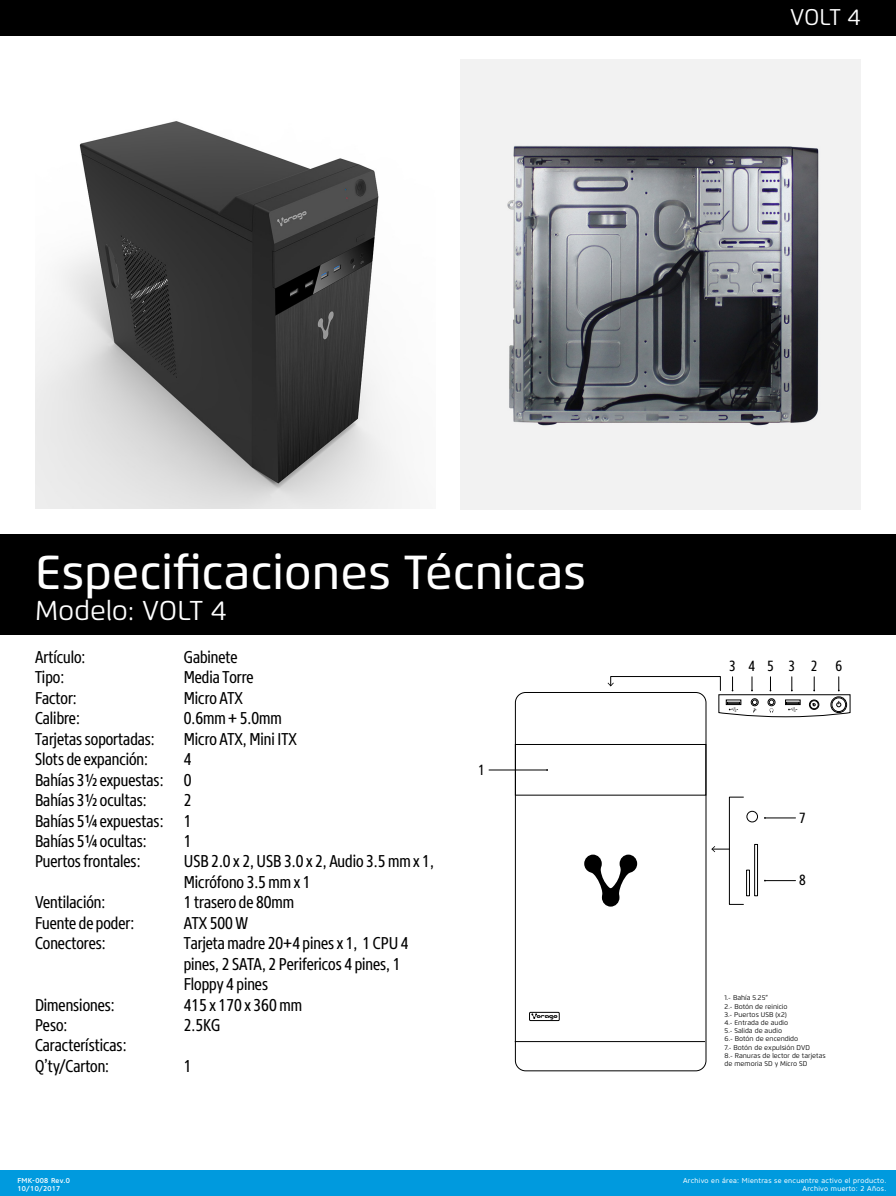
<style>
.page{position:relative;width:896px;height:1196px;background:#fff}
.page>*{position:absolute;margin:0;border:0;box-sizing:border-box;transform-origin:0 0}
.t1{font:500 47.69px "Flexo";color:#fff}
.t2{font:27.21px "Flexo";color:#fff}
.t3{font:22.75px "Flexo";color:#fff}
.t4{font:17.06px/20.5px "Core Sans N47 Cn";color:#000}
.t5{font:14.7px "Core Sans N47 Cn";letter-spacing:.935em;color:#000}
.t6{font:7px/7.9px "Core Sans N45";letter-spacing:.04em;color:#fff;text-align:right}
.t7{font:500 7px/7.9px "Core Sans N55";letter-spacing:.04em;color:#fff}
.t8{font:6.83px/8.2px "Flexo";color:#000}
</style>
<div class="page">
<div style="left:0;top:1170px;width:896px;height:25px;background:#009ade"></div>
<div style="left:0;top:534px;width:896px;height:100px;background:#000"></div>
<div style="left:0;top:0;width:896px;height:35px;background:#000"></div>
<img style="left:35px;top:121px;width:373px;height:387px">
<img style="left:460px;top:59px;width:401px;height:450px">
<hr style="left:489px;top:769px;width:58px;height:1px;background:#000">
<hr style="left:765px;top:817px;width:31px;height:1px;background:#000">
<hr style="left:765px;top:880px;width:31px;height:1px;background:#000">
<svg style="left:711px;top:845px;width:18px;height:7px"></svg>
<div style="left:729px;top:796px;width:15px;height:108px;border:1px solid #000"></div>
<svg style="left:584px;top:854px;width:53px;height:52px"></svg>
<div style="left:515px;top:692px;width:191px;height:379px;border:1px solid #000;border-radius:10px"></div>
<div style="left:529px;top:1012px;width:30px;height:8px;border:1px solid #000"></div>
<svg style="left:531px;top:1013px;width:26px;height:6px"></svg>
<svg style="left:608px;top:676px;width:243px;height:41px"></svg>
<div style="left:747px;top:810px;width:11px;height:12px;border:1px solid #000;border-radius:50%"></div>
<div style="left:754px;top:844px;width:4px;height:52px;border:1px solid #000"></div>
<div style="left:746px;top:869px;width:4px;height:27px;border:1px solid #000"></div>
<div style="left:515px;top:744px;width:191px;height:51px;border:1px solid #000"></div>
<hr style="left:515px;top:1041px;width:190px;height:1px;background:#000">
<h3 class="t3" style="left:790px;top:3px;width:72px">VOLT 4</h3>
<h1 class="t1" style="left:35px;top:543px;width:553px">Especificaciones Técnicas</h1>
<h2 class="t2" style="left:35px;top:594px;width:194px">Modelo: VOLT 4</h2>
<p class="t4" style="left:35px;top:646px;width:52px">Artículo:</p>
<p class="t4" style="left:184px;top:646px;width:55px">Gabinete</p>
<p class="t4" style="left:35px;top:667px;width:31px">Tipo:</p>
<p class="t4" style="left:184px;top:667px;width:71px">Media Torre</p>
<p class="t4" style="left:35px;top:687px;width:43px">Factor:</p>
<p class="t4" style="left:184px;top:687px;width:61px">Micro ATX</p>
<p class="t4" style="left:35px;top:708px;width:46px">Calibre:</p>
<p class="t4" style="left:184px;top:708px;width:100px">0.6mm+ 5.0mm</p>
<p class="t4" style="left:35px;top:728px;width:121px">Tarjetassoportadas:</p>
<p class="t4" style="left:184px;top:728px;width:115px">Micro ATX,Mini ITX</p>
<p class="t4" style="left:35px;top:748px;width:115px">Slots de expanción:</p>
<p class="t4" style="left:35px;top:748px;width:158px;text-align:justify;text-indent:149px">4<br>Bahías 3½ expuestas: 0<br>Bahías 3½ ocultas:</p>
<p class="t4" style="left:35px;top:789px;width:158px;text-align:justify;text-indent:149px">2<br>Bahías 5¼ expuestas: 1<br>Bahías 5¼ ocultas:</p>
<p class="t4" style="left:184px;top:830px;width:9px">1</p>
<p class="t4" style="left:35px;top:851px;width:107px">Puertosfrontales:</p>
<p class="t4" style="left:184px;top:851px;width:252px">USB 2.0 x 2, USB 3.0 x 2, Audio 3.5mmx 1,<br>Micrófono 3.5mmx 1</p>
<p class="t4" style="left:35px;top:891px;width:72px">Ventilación:</p>
<p class="t4" style="left:184px;top:891px;width:112px">1 trasero de 80mm</p>
<p class="t4" style="left:35px;top:912px;width:101px">Fuente de poder:</p>
<p class="t4" style="left:184px;top:912px;width:66px">ATX 500 W</p>
<p class="t4" style="left:35px;top:932px;width:72px">Conectores:</p>
<p class="t4" style="left:184px;top:932px;width:226px">Tarjetamadre 20+4 pinesx 1, 1 CPU 4 pines, 2 SATA, 2 Perifericos 4 pines, 1<br>Floppy 4 pines</p>
<p class="t4" style="left:35px;top:994px;width:81px">Dimensiones:</p>
<p class="t4" style="left:184px;top:994px;width:120px">415 x 170 x 360mm</p>
<p class="t4" style="left:35px;top:1014px;width:34px">Peso:</p>
<p class="t4" style="left:184px;top:1014px;width:38px">2.5KG</p>
<p class="t4" style="left:35px;top:1035px;width:93px">Características:<br>Q’ty/Carton:</p>
<p class="t4" style="left:184px;top:1055px;width:9px">1</p>
<p class="t7" style="left:18px;top:1176px;width:54px">FMK-008 Rev.0<br>10/10/2017</p>
<p class="t5" style="left:478px;top:761px;width:8px">1</p>
<p class="t5" style="left:729px;top:656px;width:114px">34532 6</p>
<p class="t5" style="left:799px;top:808px;width:8px">7</p>
<p class="t5" style="left:799px;top:871px;width:8px">8</p>
<p class="t8" style="left:725px;top:993px;width:103px">1.- Bahía 5.25”<br>2.- Botón de reinicio<br>3.- Puertos USB (x2)<br>4.- Entrada de audio<br>5.- Salida de audio<br>6.- Botón de encendido<br>7.- Botón de expulsión DVD<br>8.- Ranuras de lector de tarjetas de memoria SD y Micro SD</p>
<p class="t6" style="left:683px;top:1176px;width:205px">Archivo en área: Mientras se encuentre activo el producto.<br>Archivo muerto: 2 Años.</p>
</div>
